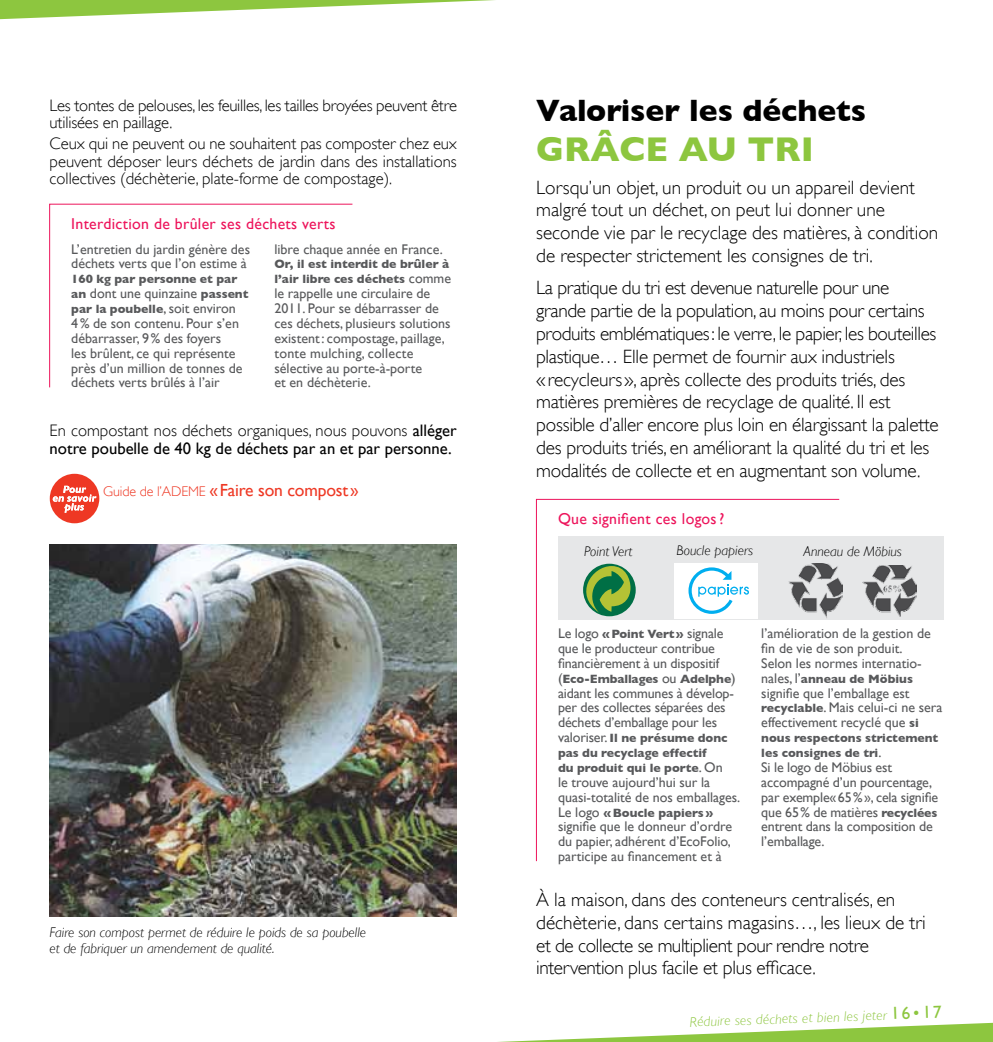
<style>
.page{position:relative;width:993px;height:1042px;background:#fff}
.page>*{position:absolute;margin:0;border:0;box-sizing:border-box;transform-origin:0 0}
.t1{font:700 35px "Gill Sans";letter-spacing:.115em;color:#8dc63f}
.t2{font:700 31.5px "Gill Sans";color:#000}
.t3{font:300 19.25px/22.8px "Gill Sans";letter-spacing:-.01em;color:#000}
.t4{font:17.5px "Gill Sans";letter-spacing:-.01em;color:#ee3824}
.t5{font:300 16.62px/17.5px "Gill Sans";letter-spacing:-.01em;color:#000}
.t6{font:16.62px/17.5px "Gill Sans";color:#000}
.t7{font:15.75px "Gill Sans";letter-spacing:.02em;color:#ed145b}
.t8{font:14px/14.9px "Gill Sans";color:#58595b}
.t9{font:italic 300 14px/15.8px "Gill Sans";color:#000}
.t10{font:italic 300 14px "Gill Sans";color:#8dc63f}
.t11{font:700 12.25px/14.9px "Gill Sans";color:#58595b}
.s1{font-weight:700;font-size:12.25px}
.s2{font-weight:400;font-size:14px}
.s3{font-weight:300}
.s4{font-weight:300;font-size:14px}
.s5{font-weight:400;font-style:normal;font-size:17.5px}
.s6{font-style:normal;font-size:17.5px}
</style>
<div class="page">
<svg style="left:0;top:0;width:495px;height:20px"></svg>
<svg style="left:498px;top:1023px;width:494px;height:19px"></svg>
<svg style="left:49px;top:204px;width:304px;height:184px"></svg>
<svg style="left:50px;top:474px;width:49px;height:49px"></svg>
<img style="left:50px;top:544px;width:406px;height:372px">
<svg style="left:536px;top:499px;width:303px;height:362px"></svg>
<div style="left:558px;top:536px;width:385px;height:83px;background:#e6e7e8"></div>
<div style="left:583px;top:564px;width:52px;height:52px;background:#006f45;border-radius:50%"></div>
<svg style="left:583px;top:566px;width:47px;height:46px"></svg>
<img style="left:862px;top:565px;width:54px;height:52px">
<img style="left:788px;top:563px;width:54px;height:55px">
<div style="left:673px;top:563px;width:84px;height:55px;background:#fff"></div>
<svg style="left:688px;top:567px;width:60px;height:47px"></svg>
<p class="t5" style="left:50px;top:96px;width:408px">Les tontes de pelouses, les feuilles, les tailles broyées peuvent être utilisées en paillage.</p>
<p class="t5" style="left:50px;top:135px;width:408px;text-align:justify">Ceux qui ne peuvent ou ne souhaitent pas composter chez eux peuvent déposer leurs déchets de jardin dans des installations collectives (déchèterie, plate-forme de compostage).</p>
<p class="t7" style="left:71px;top:214px;width:266px">Interdiction de brûler ses déchets verts</p>
<p class="t8" style="left:71px;top:241px;width:180px">L’entretien du jardin génère des déchets verts que l’on estime à</p>
<p class="t11" style="left:71px;top:272px;width:168px">160 kg par personne et par</p>
<p class="t8" style="left:71px;top:286px;width:179px"><span class="s1">an</span> dont une quinzaine <span class="s1">passent</span></p>
<p class="t11" style="left:71px;top:301px;width:166px">par la poubelle<span class="s2">, soit environ</span></p>
<p class="t8" style="left:71px;top:316px;width:173px">4% de son contenu. Pour s’en débarrasser, 9% des foyers<br>les brûlent, ce qui représente près d’un million de tonnes de déchets verts brûlés à l’air</p>
<p class="t8" style="left:274px;top:241px;width:170px">libre chaque année en France.</p>
<p class="t11" style="left:274px;top:257px;width:178px">Or, il est interdit de brûler à l’air libre ces déchets <span class="s2">comme</span></p>
<p class="t8" style="left:274px;top:286px;width:177px">le rappelle une circulaire de<br>2011. Pour se débarrasser de ces déchets, plusieurs solutions existent: compostage, paillage, tonte mulching, collecte sélective au porte-à-porte<br>et en déchèterie.</p>
<p class="t6" style="left:50px;top:422px;width:408px"><span class="s3">En compostant nos déchets organiques, nous pouvons</span> alléger notre poubelle de 40 kg de déchets par an et par personne.</p>
<p class="t4" style="left:103px;top:480px;width:257px"><span class="s4">Guide de l’ADEME</span> «Faire son compost»</p>
<p class="t9" style="left:50px;top:924px;width:318px">Faire son compost permet de réduire le poids de sa poubelle et de fabriquer un amendement de qualité.</p>
<h2 class="t2" style="left:536px;top:92px;width:331px">Valoriser les déchets</h2>
<h1 class="t1" style="left:536px;top:129px;width:279px">grâce au tri</h1>
<h3 class="t3" style="left:536px;top:176px;width:403px">Lorsqu’un objet, un produit ou un appareil devient malgré tout un déchet, on peut lui donner une seconde vie par le recyclage des matières, à condition de respecter strictement les consignes de tri.</h3>
<p class="t3" style="left:536px;top:277px;width:404px">La pratique du tri est devenue naturelle pour une grande partie de la population, au moins pour certains produits emblématiques: le verre, le papier, les bouteilles plastique… Elle permet de fournir aux industriels «recycleurs», après collecte des produits triés, des matières premières de recyclage de qualité. Il est possible d’aller encore plus loin en élargissant la palette des produits triés, en améliorant la qualité du tri et les modalités de collecte et en augmentant son volume.</p>
<p class="t7" style="left:558px;top:509px;width:168px">Que signifient ces logos?</p>
<p class="t9" style="left:584px;top:543px;width:50px">Point Vert</p>
<p class="t9" style="left:676px;top:542px;width:78px">Boucle papiers</p>
<p class="t9" style="left:803px;top:543px;width:100px">Anneau de Möbius</p>
<p class="t8" style="left:558px;top:626px;width:167px">Le logo <span class="s1">« Point Vert»</span> signale que le producteur contribue financièrement à un dispositif</p>
<p class="t11" style="left:558px;top:671px;width:179px"><span class="s2">(</span>Eco-Emballages <span class="s2">ou</span> Adelphe<span class="s2">)</span></p>
<p class="t8" style="left:558px;top:685px;width:177px">aidant les communes à dévelop&shy;per des collectes séparées des déchets d’emballage pour les</p>
<p class="t11" style="left:558px;top:730px;width:171px"><span class="s2">valoriser.</span> I l ne présume donc pas du recyclage effectif<br>du produit qui le porte<span class="s2">. On</span></p>
<p class="t8" style="left:558px;top:774px;width:184px">le trouve aujourd’hui sur la quasi-totalité de nos emballages.</p>
<p class="t11" style="left:558px;top:805px;width:157px"><span class="s2">Le logo</span> «Boucle papiers»</p>
<p class="t8" style="left:558px;top:819px;width:175px;text-align:justify">signifie que le donneur d’ordre du papier, adhérent d’EcoFolio, participe au financement et à</p>
<p class="t8" style="left:761px;top:626px;width:171px">l’amélioration de la gestion de fin de vie de son produit.<br>Selon les normes internatio-</p>
<p class="t11" style="left:761px;top:671px;width:153px"><span class="s2">nales, l’</span>anneau de Möbius</p>
<p class="t8" style="left:761px;top:685px;width:182px">signifie que l’emballage est <span class="s1">recyclable</span>. Mais celui-ci ne sera effectivement recyclé que <span class="s1">si</span></p>
<p class="t11" style="left:761px;top:730px;width:178px">nous respectons strictement les consignes de tri<span class="s2">.</span></p>
<p class="t8" style="left:761px;top:759px;width:178px">Si le logo de Möbius est accompagné d’un pourcentage, par exemple«65%», cela signifie que 65% de matières <span class="s1">recyclées </span>entrent dans la composition de l’emballage.</p>
<h3 class="t3" style="left:536px;top:888px;width:391px">À la maison, dans des conteneurs centralisés, en déchèterie, dans certains magasins…, les lieux de tri et de collecte se multiplient pour rendre notre intervention plus facile et plus efficace.</h3>
<p class="t10" style="left:689px;top:1014px;width:254px;rotate:-2deg">Réduire ses déchets et bien les jeter <span class="s5">16</span><span class="s6">•</span><span class="s5">17</span></p>
</div>
